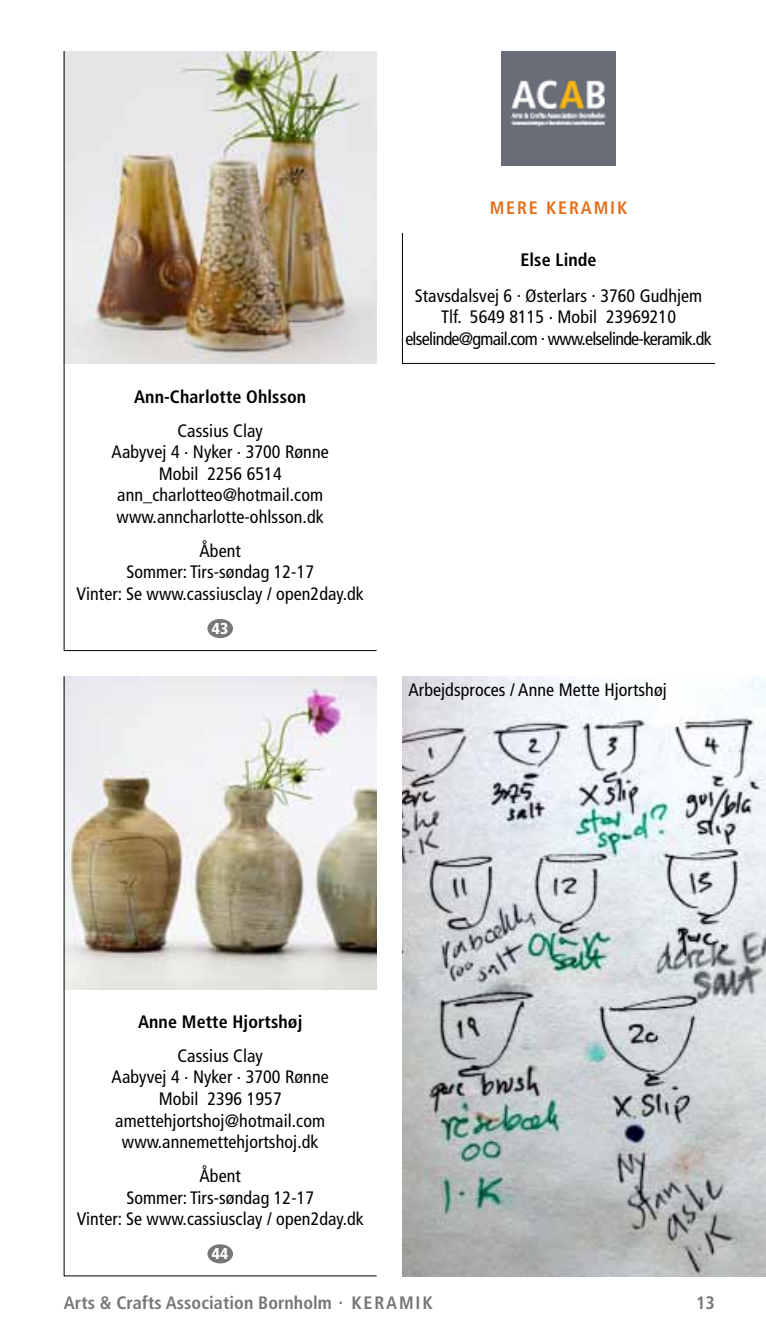
<style>
.page{position:relative;width:766px;height:1340px;background:#fff}
.page>*{position:absolute;margin:0;border:0;box-sizing:border-box;transform-origin:0 0}
.t1{font:condensed 18px/21.6px "Frutiger";letter-spacing:.005em;color:#000;text-align:center}
.t2{font:700 condensed 18px "Frutiger";letter-spacing:.005em;color:#000}
.t3{font:700 condensed 18px "Frutiger";letter-spacing:.005em;color:#757779}
.t4{font:700 condensed 18px "Frutiger";letter-spacing:.1em;color:#e5701e}
.t5{font:900 condensed 15.75px "Frutiger";color:#fff}
</style>
<div class="page">
<svg style="left:402px;top:232px;width:313px;height:132px"></svg>
<img style="left:501px;top:51px;width:114px;height:115px">
<img style="left:402px;top:676px;width:363px;height:600px">
<img style="left:63px;top:51px;width:314px;height:600px">
<svg style="left:63px;top:676px;width:314px;height:600px"></svg>
<p class="t4" style="left:489px;top:197px;width:139px">MERE KERAMIK</p>
<p class="t2" style="left:134px;top:386px;width:173px">Ann-Charlotte Ohlsson</p>
<p class="t1" style="left:112px;top:419px;width:219px">Cassius Clay<br>Aabyvej 4 . Nyker . 3700 Rønne<br>Mobil 2256 6514 ann_charlotteo@hotmail.com www.anncharlotte-ohlsson.dk</p>
<p class="t1" style="left:77px;top:540px;width:288px">Åbent<br>Sommer: Tirs-søndag 12-17<br>Vinter: Se www.cassiusclay / open2day.dk</p>
<p class="t5" style="left:212px;top:619px;width:18px">43</p>
<p class="t2" style="left:520px;top:249px;width:78px">Else Linde</p>
<p class="t1" style="left:405px;top:285px;width:308px">Stavsdalsvej 6 . Østerlars . 3760 Gudhjem<br>Tlf. 5649 8115 . Mobil 23969210 elselinde@gmail.com . www.elselinde-keramik.dk</p>
<p class="t1" style="left:408px;top:679px;width:260px">Arbejdsproces / Anne Mette Hjortshøj</p>
<p class="t2" style="left:138px;top:1011px;width:166px">Anne Mette Hjortshøj</p>
<p class="t1" style="left:112px;top:1044px;width:219px">Cassius Clay<br>Aabyvej 4 . Nyker . 3700 Rønne<br>Mobil 2396 1957 amettehjortshoj@hotmail.com www.annemettehjortshoj.dk</p>
<p class="t1" style="left:77px;top:1165px;width:288px">Åbent<br>Sommer: Tirs-søndag 12-17<br>Vinter: Se www.cassiusclay / open2day.dk</p>
<p class="t5" style="left:212px;top:1244px;width:18px">44</p>
<p class="t3" style="left:64px;top:1291px;width:370px">Arts &amp; Crafts Association Bornholm . KERAMIK</p>
<p class="t3" style="left:696px;top:1291px;width:20px">13</p>
</div>
